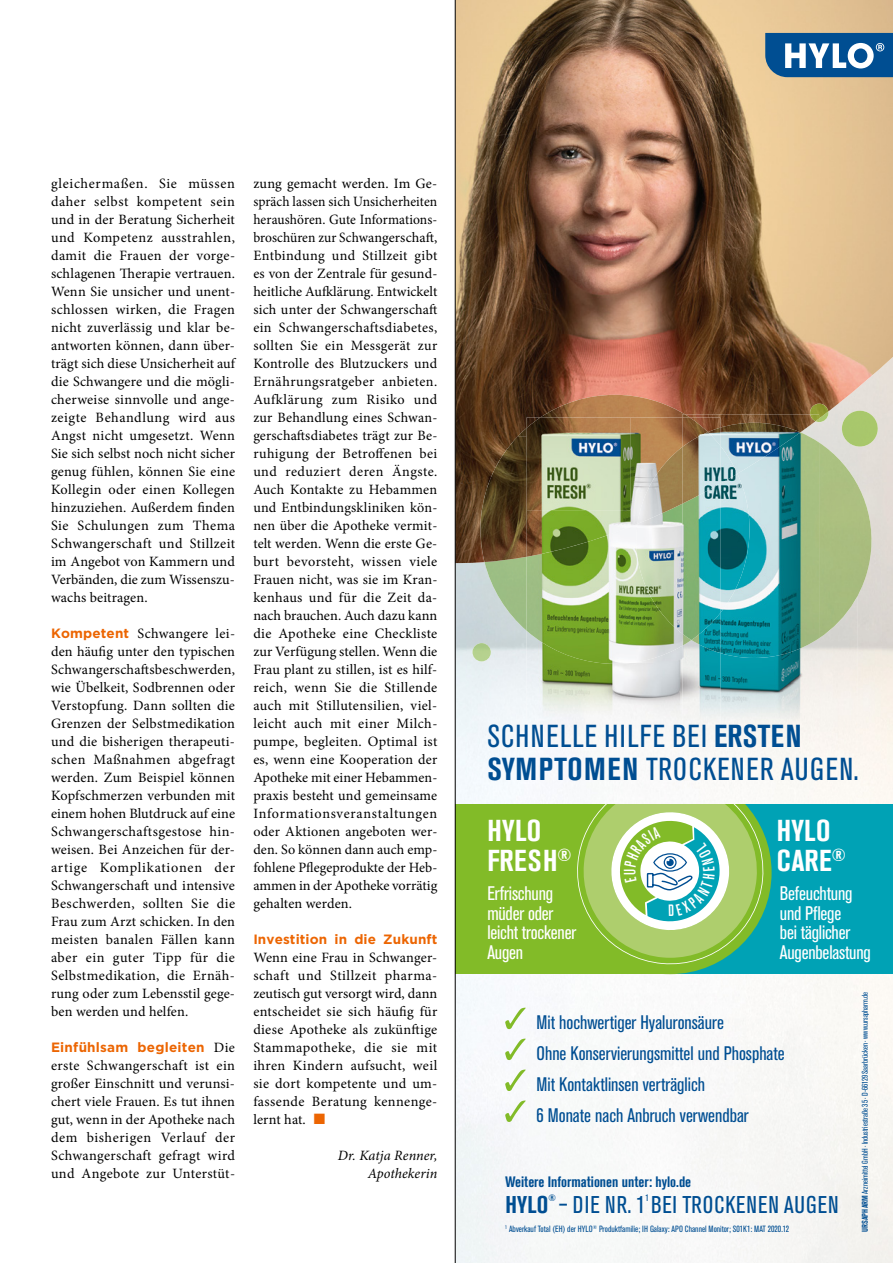
<style>
.page{position:relative;width:893px;height:1263px;background:#fff}
.page>*{position:absolute;margin:0;border:0;box-sizing:border-box;transform-origin:0 0}
.t1{font:condensed 31.5px/33px "Akzidenz Grotesk Pro";letter-spacing:.035em;color:#004e92}
.t2{font:700 condensed 30px/30px "Akzidenz Grotesk Pro";letter-spacing:.01em;color:#fff}
.t3{font:condensed 24px "Akzidenz Grotesk Pro";letter-spacing:.03em;color:#004e92}
.t4{font:condensed 19.5px/31px "Akzidenz Grotesk Pro";color:#004e92}
.t5{font:condensed 19.5px/19.5px "Akzidenz Grotesk Pro";letter-spacing:-.01em;color:#fff}
.t6{font:500 condensed 16.2px "Akzidenz Grotesk Pro";color:#fff}
.t7{font:700 condensed 15px "Akzidenz Grotesk Pro";color:#004e92}
.t8{font:14.25px/18px "Minion Pro";letter-spacing:.015em;color:#000;text-align:justify}
.t9{font:italic 14.25px/18px "Minion Pro";letter-spacing:.005em;color:#000;text-align:right}
.t10{font:700 13.5px "Gotham";letter-spacing:.01em;color:#ec6502}
.t11{font:700 condensed 9.3px "Akzidenz Grotesk Pro";color:#004e92}
.t12{font:condensed 9.3px "Akzidenz Grotesk Pro";color:#004e92}
.t13{font:condensed 9px "Akzidenz Grotesk Pro";color:#004e92}
.t14{font:condensed 8.25px "Akzidenz Grotesk Pro";letter-spacing:-.01em;color:#004e92}
.s1{font-family:"Gotham";font-weight:700;font-size:13.5px;color:#ec6502}
.s2{font-family:"Minion Pro";font-weight:400;font-size:14.25px;color:#000}
.s3{color:#ec6502}
.s4{font-weight:700}
</style>
<div class="page">
<div style="left:613px;top:803px;width:280px;height:171px;background:#00a2b5"></div>
<div style="left:455px;top:803px;width:213px;height:171px;background:#82bb28"></div>
<img style="left:456px;top:563px;width:60px;height:241px">
<img style="left:882px;top:563px;width:11px;height:241px">
<img style="left:858px;top:563px;width:24px;height:241px">
<img style="left:833px;top:638px;width:25px;height:166px">
<img style="left:516px;top:631px;width:24px;height:173px">
<img style="left:809px;top:638px;width:24px;height:166px">
<img style="left:540px;top:744px;width:269px;height:60px">
<img style="left:456px;top:0;width:437px;height:563px">
<img style="left:819px;top:442px;width:56px;height:196px">
<img style="left:472px;top:643px;width:19px;height:18px">
<img style="left:484px;top:562px;width:43px;height:69px">
<img style="left:517px;top:395px;width:168px;height:41px">
<img style="left:480px;top:436px;width:47px;height:126px">
<img style="left:841px;top:411px;width:37px;height:35px">
<img style="left:810px;top:404px;width:18px;height:7px">
<svg style="left:765px;top:33px;width:128px;height:44px"></svg>
<svg style="left:505px;top:1008px;width:21px;height:21px"></svg>
<svg style="left:505px;top:1038px;width:21px;height:22px"></svg>
<svg style="left:505px;top:1069px;width:21px;height:22px"></svg>
<svg style="left:505px;top:1100px;width:21px;height:22px"></svg>
<img style="left:527px;top:664px;width:155px;height:79px">
<img style="left:527px;top:527px;width:155px;height:137px">
<img style="left:527px;top:417px;width:104px;height:140px">
<img style="left:630px;top:417px;width:52px;height:110px">
<img style="left:633px;top:504px;width:49px;height:130px">
<img style="left:637px;top:447px;width:45px;height:77px">
<img style="left:815px;top:422px;width:4px;height:10px">
<img style="left:682px;top:658px;width:137px;height:93px">
<img style="left:690px;top:414px;width:125px;height:18px">
<img style="left:720px;top:432px;width:99px;height:226px">
<img style="left:720px;top:423px;width:80px;height:51px">
<svg style="left:682px;top:414px;width:8px;height:3px"></svg>
<img style="left:720px;top:474px;width:31px;height:139px">
<img style="left:720px;top:446px;width:17px;height:38px">
<svg style="left:810px;top:411px;width:18px;height:11px"></svg>
<img style="left:682px;top:504px;width:38px;height:239px">
<img style="left:708px;top:417px;width:12px;height:11px">
<img style="left:691px;top:613px;width:29px;height:40px">
<img style="left:708px;top:428px;width:12px;height:4px">
<svg style="left:682px;top:634px;width:9px;height:12px"></svg>
<img style="left:682px;top:417px;width:26px;height:15px">
<img style="left:682px;top:432px;width:38px;height:72px">
<hr style="left:455px;top:0;width:1px;height:1263px;background:#000">
<svg style="left:568px;top:803px;width:204px;height:171px"></svg>
<p class="t8" style="left:51px;top:175px;width:186px">gleichermaßen. Sie müssen daher selbst kompetent sein und in der Beratung Sicherheit und Kompetenz ausstrahlen, damit die Frauen der vorge&shy;schlagenen Therapie vertrauen.<br>Wenn Sie unsicher und unent&shy;schlossen wirken, die Fragen nicht zuverlässig und klar be&shy;antworten können, dann über&shy;trägt sich diese Unsicherheit auf die Schwangere und die mögli&shy;cherweise sinnvolle und ange&shy;zeigte Behandlung wird aus Angst nicht umgesetzt. Wenn Sie sich selbst noch nicht sicher genug fühlen, können Sie eine Kollegin oder einen Kollegen hinzuziehen. Außerdem finden Sie Schulungen zum Thema Schwangerschaft und Stillzeit im Angebot von Kammern und Verbänden, die zum Wissenszu&shy;wachs beitragen.</p>
<p class="t8" style="left:51px;top:625px;width:186px"><span class="s1">Kompetent</span> Schwangere lei&shy;den häufig unter den typischen Schwangerschaftsbeschwerden, wie Übelkeit, Sodbrennen oder Verstopfung. Dann sollten die Grenzen der Selbstmedikation und die bisherigen therapeuti&shy;schen Maßnahmen abgefragt werden. Zum Beispiel können Kopfschmerzen verbunden mit einem hohen Blutdruck auf eine Schwangerschaftsgestose hin&shy;weisen. Bei Anzeichen für der&shy;artige Komplikationen der Schwangerschaft und intensive Beschwerden, sollten Sie die Frau zum Arzt schicken. In den meisten banalen Fällen kann aber ein guter Tipp für die Selbstmedikation, die Ernäh&shy;rung oder zum Lebensstil gege&shy;ben werden und helfen.</p>
<p class="t10" style="left:51px;top:1038px;width:186px">Einfühlsam begleiten <span class="s2">Die</span></p>
<p class="t8" style="left:51px;top:1057px;width:186px">erste Schwangerschaft ist ein großer Einschnitt und verunsi&shy;chert viele Frauen. Es tut ihnen gut, wenn in der Apotheke nach dem bisherigen Verlauf der Schwangerschaft gefragt wird und Angebote zur Unterstüt-</p>
<p class="t8" style="left:253px;top:175px;width:186px">zung gemacht werden. Im Ge&shy;spräch lassen sich Unsicherheiten heraushören. Gute Informations&shy;broschüren zur Schwangerschaft, Entbindung und Stillzeit gibt es von der Zentrale für gesund&shy;heitliche Aufklärung. Entwickelt sich unter der Schwangerschaft ein Schwangerschaftsdiabetes, sollten Sie ein Messgerät zur Kontrolle des Blutzuckers und Ernährungsratgeber anbieten.<br>Aufklärung zum Risiko und zur Behandlung eines Schwan&shy;gerschaftsdiabetes trägt zur Be&shy;ruhigung der Betroffenen bei und reduziert deren Ängste.<br>Auch Kontakte zu Hebammen und Entbindungskliniken kön&shy;nen über die Apotheke vermit&shy;telt werden. Wenn die erste Ge&shy;burt bevorsteht, wissen viele Frauen nicht, was sie im Kran&shy;kenhaus und für die Zeit da&shy;nach brauchen. Auch dazu kann die Apotheke eine Checkliste zur Verfügung stellen. Wenn die Frau plant zu stillen, ist es hilf&shy;reich, wenn Sie die Stillende auch mit Stillutensilien, viel&shy;leicht auch mit einer Milch&shy;pumpe, begleiten. Optimal ist es, wenn eine Kooperation der Apotheke mit einer Hebammen&shy;praxis besteht und gemeinsame Informationsveranstaltungen oder Aktionen angeboten wer&shy;den. So können dann auch emp&shy;fohlene Pflegeprodukte der Heb&shy;ammen in der Apotheke vorrätig gehalten werden.</p>
<p class="t10" style="left:253px;top:930px;width:186px">Investition in die Zukunft</p>
<p class="t8" style="left:253px;top:949px;width:186px;text-align:left">Wenn eine Frau in Schwanger&shy;schaft und Stillzeit pharma&shy;zeutisch gut versorgt wird, dann entscheidet sie sich häufig für diese Apotheke als zukünftige<br>Stammapotheke, die sie mit ihren Kindern aufsucht, weil sie dort kompetente und um&shy;fassende Beratung kennenge&shy;lernt hat. <span class="s3">■</span></p>
<p class="t9" style="left:338px;top:1147px;width:101px">Dr. Katja Renner,<br>Apothekerin</p>
<h1 class="t1" style="left:487px;top:718px;width:373px">SCHNELLE HILFE BEI <span class="s4">ERSTEN<br>SYMPTOMEN</span> TROCKENER AUGEN.</h1>
<h2 class="t2" style="left:487px;top:815px;width:55px">HYLO</h2>
<h2 class="t2" style="left:487px;top:845px;width:86px">FRESH<sup>®</sup></h2>
<h3 class="t5" style="left:487px;top:883px;width:90px">Erfrischung müder oder leicht trockener<br>Augen</h3>
<p class="t6" style="left:619px;top:875px;width:8px;rotate:-90deg">U</p>
<h2 class="t2" style="left:777px;top:815px;width:71px">HYLO<br>CARE<sup>®</sup></h2>
<h3 class="t5" style="left:780px;top:883px;width:92px">Befeuchtung und Pflege<br>bei täglicher<br>Augenbelastung</h3>
<h3 class="t4" style="left:537px;top:1006px;width:250px">Mit hochwertiger Hyaluronsäure<br>Ohne Konservierungsmittel und Phosphate Mit Kontaktlinsen verträglich<br>6 Monate nach Anbruch verwendbar</h3>
<p class="t7" style="left:505px;top:1172px;width:188px">Weitere Informationen unter: hylo.de</p>
<p class="t11" style="left:548px;top:1192px;width:9px">®</p>
<p class="t12" style="left:646px;top:1192px;width:5px">1</p>
<h3 class="t3" style="left:505px;top:1189px;width:335px"><span class="s4">HYLO</span> – DIE NR. 1 BEI TROCKENEN AUGEN</h3>
<p class="t13" style="left:505px;top:1223px;width:286px"><sup>1</sup> Abverkauf Total (EH) der HYLO<sup>®</sup> Produktfamilie; IH Galaxy: APO Channel Monitor; S01K1: MAT 2020.12</p>
<p class="t14" style="left:859px;top:1232px;width:242px;rotate:-90deg"><span class="s4">URSAPHARM</span> Arzneimittel GmbH · Industriestraße 35 · D-66129 Saarbrücken · www.ursapharm.de</p>
</div>
